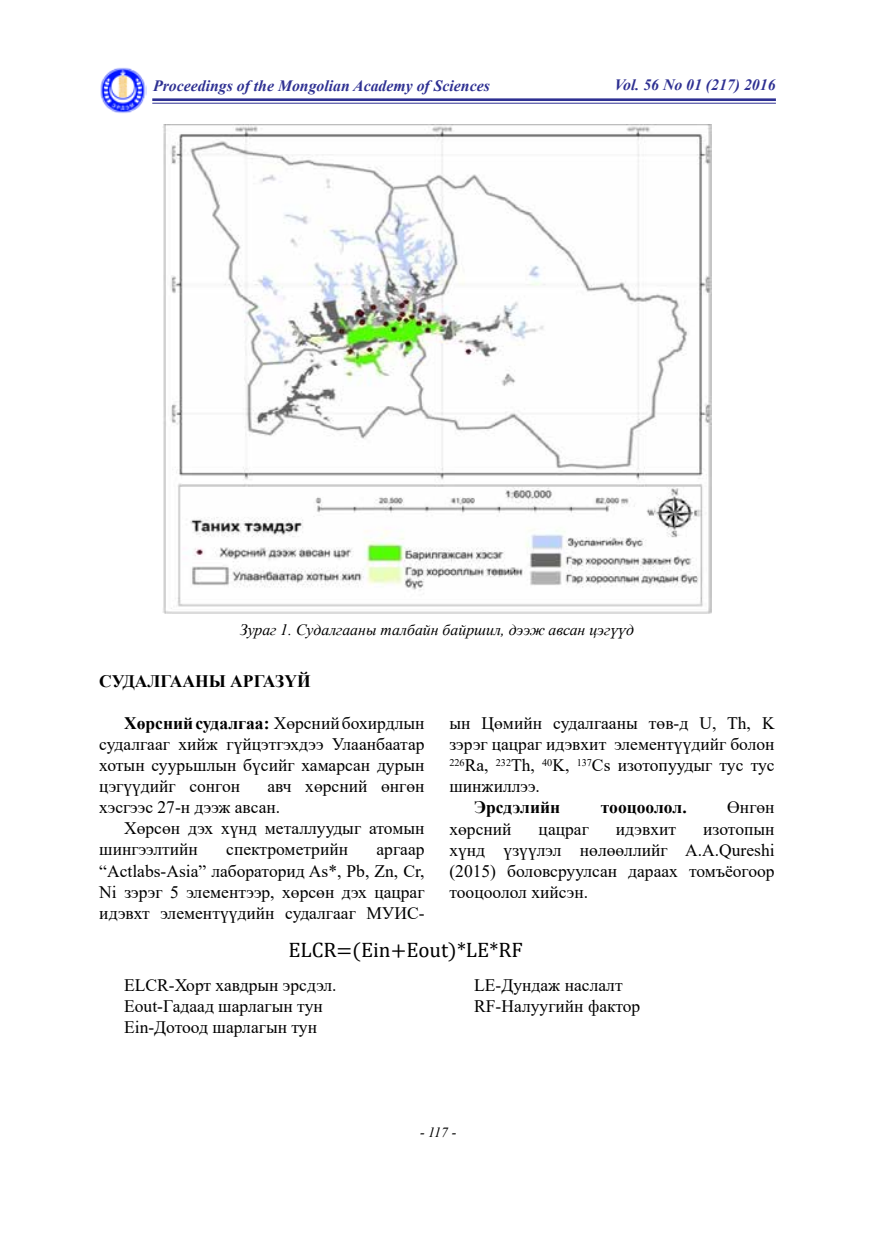
<style>
.page{position:relative;width:874px;height:1241px;background:#fff}
.page>*{position:absolute;margin:0;border:0;box-sizing:border-box;transform-origin:0 0}
.t1{font:21px "Cambria Math";color:#000}
.t2{font:17.5px/21px "Times New Roman";color:#000;text-align:justify}
.t3{font:700 17.5px "Times New Roman";color:#000}
.t4{font:italic 700 15.75px "Times New Roman";color:#2e3092}
.t5{font:italic 15.75px "Times New Roman";color:#000}
.t6{font:italic 14px "Times New Roman";color:#000}
.s1{font-weight:700}
</style>
<div class="page">
<hr style="left:152px;top:98px;width:623px;height:3px;background:#2e3092">
<hr style="left:152px;top:103px;width:623px;height:1px;background:#2e3092">
<img style="left:100px;top:67px;width:47px;height:46px">
<img style="left:163px;top:124px;width:548px;height:489px">
<p class="t4" style="left:153px;top:75px;width:338px">Proceedings of the Mongolian Academy of Sciences</p>
<p class="t4" style="left:614px;top:74px;width:162px">Vol. 56 No 01 (217) 2016</p>
<p class="t5" style="left:240px;top:618px;width:395px">Зураг 1. Судалгааны талбайн байршил, дээж авсан цэгүүд</p>
<p class="t3" style="left:99px;top:668px;width:213px">СУДАЛГААНЫ АРГАЗҮЙ</p>
<p class="t2" style="left:99px;top:712px;width:326px;text-indent:25px"><span class="s1">Хөрсний судалгаа:</span> Хөрсний бохирдлын судалгааг хийж гүйцэтгэхдээ Улаанбаатар хотын суурьшлын бүсийг хамарсан дурын цэгүүдийг сонгон</p>
<p class="t2" style="left:449px;top:712px;width:326px">ын Цөмийн судалгааны төв-д U, Th, K зэрэг цацраг идэвхит элементүүдийг болон <sup>226</sup>Ra, <sup>232</sup>Th, <sup>40</sup>K, <sup>137</sup>Cs изотопуудыг тус тус шинжиллээ.</p>
<p class="t3" style="left:474px;top:794px;width:87px">Эрсдэлийн</p>
<p class="t3" style="left:600px;top:794px;width:87px">тооцоолол.</p>
<p class="t2" style="left:727px;top:796px;width:49px">Өнгөн</p>
<p class="t2" style="left:449px;top:817px;width:64px">хөрсний</p>
<p class="t2" style="left:538px;top:817px;width:52px">цацраг</p>
<p class="t2" style="left:615px;top:817px;width:62px">идэвхит</p>
<p class="t2" style="left:99px;top:775px;width:326px;text-indent:168px">авч хөрсний өнгөн хэсгээс 27-н дээж авсан.</p>
<p class="t2" style="left:99px;top:817px;width:326px;text-indent:25px">Хөрсөн дэх хүнд металлуудыг атомын шингээлтийн</p>
<p class="t2" style="left:449px;top:817px;width:326px;text-indent:254px">изотопын хүнд үзүүлэл нөлөөллийг A.A.Qureshi (2015) боловсруулсан дараах томъёогоор тооцоолол хийсэн.</p>
<p class="t2" style="left:226px;top:838px;width:123px">спектрометрийн</p>
<p class="t2" style="left:99px;top:838px;width:326px;text-indent:277px">аргаар “Actlabs-Asia” лабораторид As*, Pb, Zn, Cr, Ni зэрэг 5 элементээр, хөрсөн дэх цацраг идэвхт элементүүдийн судалгааг МУИС-</p>
<p class="t1" style="left:288px;top:937px;width:235px">ELCR=(Ein+Eout)*LE*RF</p>
<p class="t2" style="left:124px;top:974px;width:214px;text-align:left">ELCR-Хорт хавдрын эрсдэл.<br>Eout-Гадаад шарлагын тун<br>Ein-Дотоод шарлагын тун</p>
<p class="t2" style="left:474px;top:974px;width:167px">LE-Дундаж наслалт<br>RF-Налуугийн фактор</p>
<p class="t6" style="left:420px;top:1122px;width:38px">- 117 -</p>
</div>
